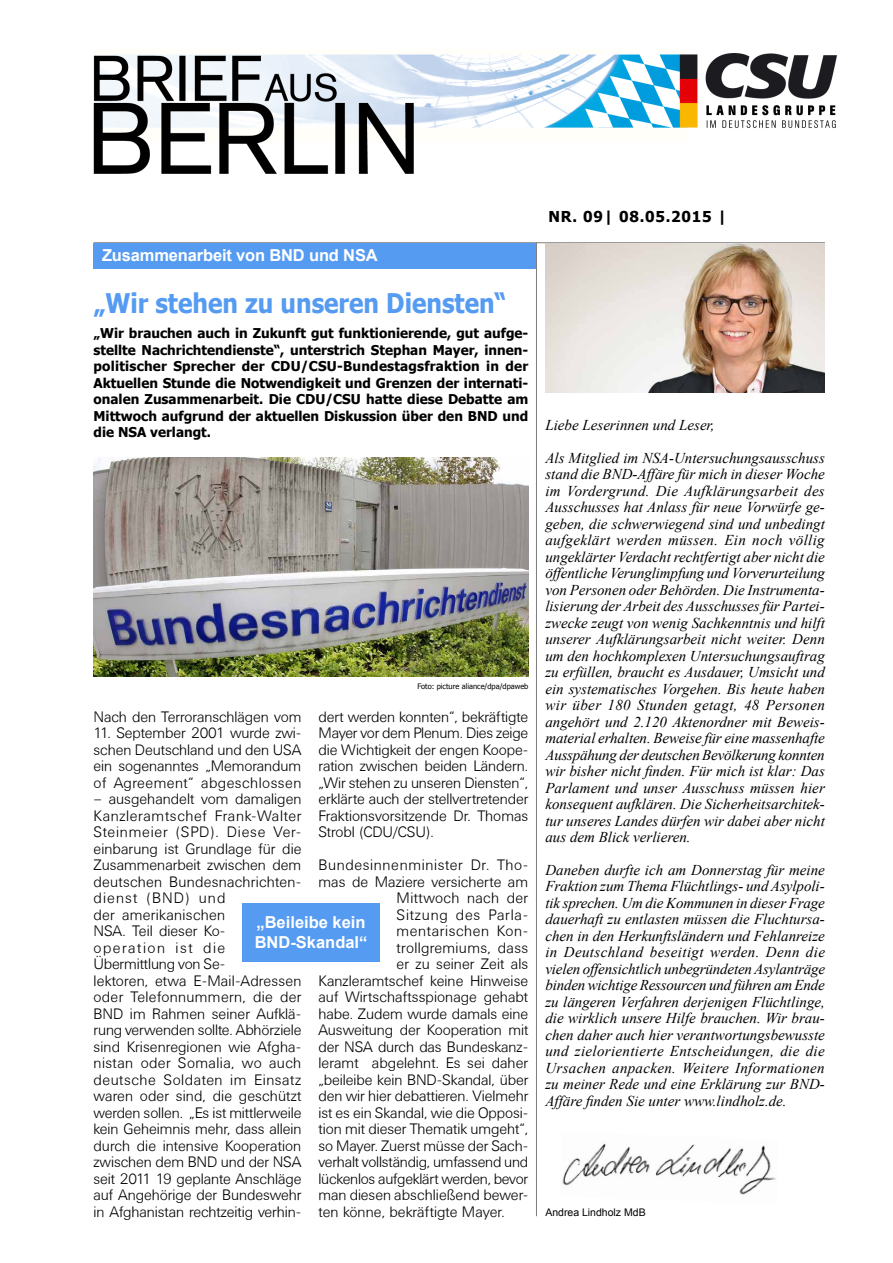
<style>
.page{position:relative;width:893px;height:1263px;background:#fff}
.page>*{position:absolute;margin:0;border:0;box-sizing:border-box;transform-origin:0 0}
._01_BaB_Überschrift{font:700 27px "Tahoma";color:#559bf2;scale:.9 1}
._01_BaB_Überschrift-2{font:700 16.5px "Arial";letter-spacing:-.01em;color:#fff}
._14_BaB_Zitat_Text{font:700 16.5px/19.5px "Arial";color:#fff}
._06_BaB_1__Seite{font:italic 15px/16.5px "Times New Roman";color:#000;text-align:justify}
._04_BaB_Fließtext{font:300 15px/16.5px "Univers BSK";letter-spacing:-.005em;color:#000;text-align:justify}
._04_BaB_Fließtext-2{font:300 15px "Univers BSK";letter-spacing:.035em;color:#000}
._04_BaB_Fließtext-3{font:300 15px "Univers BSK";letter-spacing:.015em;color:#000}
._05_BaB_Datum{font:700 15px "Tahoma";letter-spacing:.05em;color:#000}
._04_BaB_Fließtext-4{font:300 15px "Univers BSK";letter-spacing:.045em;color:#000}
._04_BaB_Fließtext-5{font:300 15px "Univers BSK";letter-spacing:.025em;color:#000}
._03_BaB_Teaser{font:700 13.5px/16.5px "Tahoma";color:#000;text-align:justify}
._07_BaB_Name_MdB{font:10.5px "Arial";color:#000}
._13_BaB_Rechtevermer{font:7.5px "Tahoma";color:#000}
</style>
<div class="page">
<hr style="left:94px;top:242px;width:731px;height:1px;background:#7b7c7e">
<hr style="left:536px;top:242px;width:1px;height:974px;background:#7b7c7e">
<div style="left:94px;top:243px;width:442px;height:25px;background:#559bf2"></div>
<img style="left:94px;top:458px;width:434px;height:218px">
<div style="left:242px;top:904px;width:138px;height:58px;background:#559bf2"></div>
<img style="left:94px;top:53px;width:743px;height:120px">
<img style="left:562px;top:1143px;width:214px;height:52px">
<img style="left:545px;top:243px;width:280px;height:149px">
<p class="_01_BaB_Überschrift-2" style="left:102px;top:244px;width:277px">Zusammenarbeit von BND und NSA</p>
<p class="_01_BaB_Überschrift" style="left:94px;top:284px;width:460px">„Wir stehen zu unseren Diensten“</p>
<p class="_03_BaB_Teaser" style="left:94px;top:324px;width:436px">„Wir brauchen auch in Zukunft gut funktionierende, gut aufge&shy;stellte Nachrichtendienste“, unterstrich Stephan Mayer, innen&shy;politischer Sprecher der CDU/CSU-Bundestagsfraktion in der Aktuellen Stunde die Notwendigkeit und Grenzen der internati&shy;onalen Zusammenarbeit. Die CDU/CSU hatte diese Debatte am Mittwoch aufgrund der aktuellen Diskussion über den BND und die NSA verlangt.</p>
<p class="_13_BaB_Rechtevermer" style="left:417px;top:681px;width:113px">Foto: picture aliance/dpa/dpaweb</p>
<p class="_04_BaB_Fließtext" style="left:318px;top:708px;width:211px">dert werden konnten“, bekräftigte Mayer vor dem Plenum. Dies zeige die Wichtigkeit der engen Koope&shy;ration zwischen beiden Ländern. „Wir stehen zu unseren Diensten“, erklärte auch der stellvertretender Fraktionsvorsitzende Dr. Thomas Strobl (CDU/CSU).</p>
<p class="_04_BaB_Fließtext-2" style="left:318px;top:857px;width:211px">Bundesinnenminister Dr. Tho-</p>
<p class="_04_BaB_Fließtext" style="left:318px;top:873px;width:211px">mas de Maziere versicherte am</p>
<p class="_04_BaB_Fließtext-5" style="left:397px;top:890px;width:133px">Mittwoch nach der</p>
<p class="_04_BaB_Fließtext-4" style="left:397px;top:906px;width:133px">Sitzung des Parla-</p>
<p class="_04_BaB_Fließtext-2" style="left:397px;top:923px;width:133px">mentarischen Kon-</p>
<p class="_04_BaB_Fließtext-3" style="left:397px;top:939px;width:133px">trollgremiums, dass</p>
<p class="_04_BaB_Fließtext" style="left:397px;top:956px;width:133px">er zu seiner Zeit als</p>
<p class="_04_BaB_Fließtext" style="left:318px;top:972px;width:211px">Kanzleramtschef keine Hinweise</p>
<p class="_04_BaB_Fließtext" style="left:318px;top:989px;width:211px">auf Wirtschaftsspionage gehabt</p>
<p class="_04_BaB_Fließtext" style="left:318px;top:1005px;width:211px">habe. Zudem wurde damals eine</p>
<p class="_04_BaB_Fließtext" style="left:318px;top:1022px;width:211px">Ausweitung der Kooperation mit</p>
<p class="_04_BaB_Fließtext" style="left:318px;top:1038px;width:211px">der NSA durch das Bundeskanz-</p>
<p class="_04_BaB_Fließtext" style="left:318px;top:1055px;width:211px">leramt abgelehnt. Es sei daher</p>
<p class="_04_BaB_Fließtext" style="left:318px;top:1071px;width:211px">„beileibe kein BND-Skandal, über</p>
<p class="_04_BaB_Fließtext" style="left:318px;top:1088px;width:211px">den wir hier debattieren. Vielmehr</p>
<p class="_04_BaB_Fließtext" style="left:318px;top:1104px;width:211px">ist es ein Skandal, wie die Opposi-</p>
<p class="_04_BaB_Fließtext" style="left:318px;top:1121px;width:211px">tion mit dieser Thematik umgeht“,</p>
<p class="_04_BaB_Fließtext" style="left:318px;top:1137px;width:211px">so Mayer. Zuerst müsse der Sach-</p>
<p class="_04_BaB_Fließtext" style="left:318px;top:1154px;width:211px">verhalt vollständig, umfassend und</p>
<p class="_04_BaB_Fließtext" style="left:318px;top:1170px;width:211px">lückenlos aufgeklärt werden, bevor</p>
<p class="_04_BaB_Fließtext" style="left:318px;top:1187px;width:211px">man diesen abschließend bewer-</p>
<p class="_04_BaB_Fließtext" style="left:318px;top:1203px;width:188px">ten könne, bekräftigte Mayer.</p>
<p class="_04_BaB_Fließtext" style="left:94px;top:708px;width:209px">Nach den Terroranschlägen vom</p>
<p class="_04_BaB_Fließtext" style="left:94px;top:725px;width:209px">11. September 2001 wurde zwi&shy;schen Deutschland und den USA ein sogenanntes „Memorandum of Agreement“ abgeschlossen</p>
<p class="_04_BaB_Fließtext" style="left:94px;top:791px;width:210px;text-align:left">– ausgehandelt vom damaligen<br>Kanzleramtschef Frank-Walter<br>Steinmeier (SPD). Diese Ver&shy;einbarung ist Grundlage für die<br>Zusammenarbeit zwischen dem deutschen Bundesnachrichten&shy;dienst (BND) und<br>der amerikanischen<br>NSA. Teil dieser Ko-<br>operation ist die<br>Übermittlung von Se-<br>lektoren, etwa E-Mail-Adressen oder Telefonnummern, die der<br>BND im Rahmen seiner Aufklä&shy;rung verwenden sollte. Abhörziele sind Krisenregionen wie Afgha&shy;nistan oder Somalia, wo auch deutsche Soldaten im Einsatz waren oder sind, die geschützt werden sollen. „Es ist mittlerweile kein Geheimnis mehr, dass allein durch die intensive Kooperation zwischen dem BND und der NSA seit 2011 19 geplante Anschläge auf Angehörige der Bundeswehr in Afghanistan rechtzeitig verhin-</p>
<p class="_14_BaB_Zitat_Text" style="left:255px;top:913px;width:114px">„Beileibe kein<br>BND-Skandal“</p>
<p class="_05_BaB_Datum" style="left:549px;top:206px;width:180px">NR. 09| 08.05.2015 |</p>
<p class="_06_BaB_1__Seite" style="left:545px;top:416px;width:171px">Liebe Leserinnen und Leser,</p>
<p class="_06_BaB_1__Seite" style="left:545px;top:449px;width:281px">Als Mitglied im NSA-Untersuchungsausschuss stand die BND-Affäre für mich in dieser Woche im Vordergrund. Die Aufklärungsarbeit des Ausschusses hat Anlass für neue Vorwürfe ge&shy;geben, die schwerwiegend sind und unbedingt aufgeklärt werden müssen. Ein noch völlig ungeklärter Verdacht rechtfertigt aber nicht die öffentliche Verunglimpfung und Vorverurteilung von Personen oder Behörden. Die Instrumenta&shy;lisierung der Arbeit des Ausschusses für Partei&shy;zwecke zeugt von wenig Sachkenntnis und hilft unserer Aufklärungsarbeit nicht weiter. Denn um den hochkomplexen Untersuchungsauftrag zu erfüllen, braucht es Ausdauer, Umsicht und ein systematisches Vorgehen. Bis heute haben wir über 180 Stunden getagt, 48 Personen angehört und 2.120 Aktenordner mit Beweis&shy;material erhalten. Beweise für eine massenhafte Ausspähung der deutschen Bevölkerung konnten wir bisher nicht finden. Für mich ist klar: Das Parlament und unser Ausschuss müssen hier konsequent aufklären. Die Sicherheitsarchitek&shy;tur unseres Landes dürfen wir dabei aber nicht aus dem Blick verlieren.</p>
<p class="_06_BaB_1__Seite" style="left:545px;top:861px;width:281px">Daneben durfte ich am Donnerstag für meine Fraktion zum Thema Flüchtlings- und Asylpoli&shy;tik sprechen. Um die Kommunen in dieser Frage dauerhaft zu entlasten müssen die Fluchtursa&shy;chen in den Herkunftsländern und Fehlanreize in Deutschland beseitigt werden. Denn die vielen offensichtlich unbegründeten Asylanträge binden wichtige Ressourcen und führen am Ende zu längeren Verfahren derjenigen Flüchtlinge, die wirklich unsere Hilfe brauchen. Wir brau&shy;chen daher auch hier verantwortungsbewusste und zielorientierte Entscheidungen, die die Ursachen anpacken. Weitere Informationen zu meiner Rede und eine Erklärung zur BND-Affäre finden Sie unter www.lindholz.de.</p>
<p class="_07_BaB_Name_MdB" style="left:545px;top:1205px;width:102px">Andrea Lindholz MdB</p>
</div>
